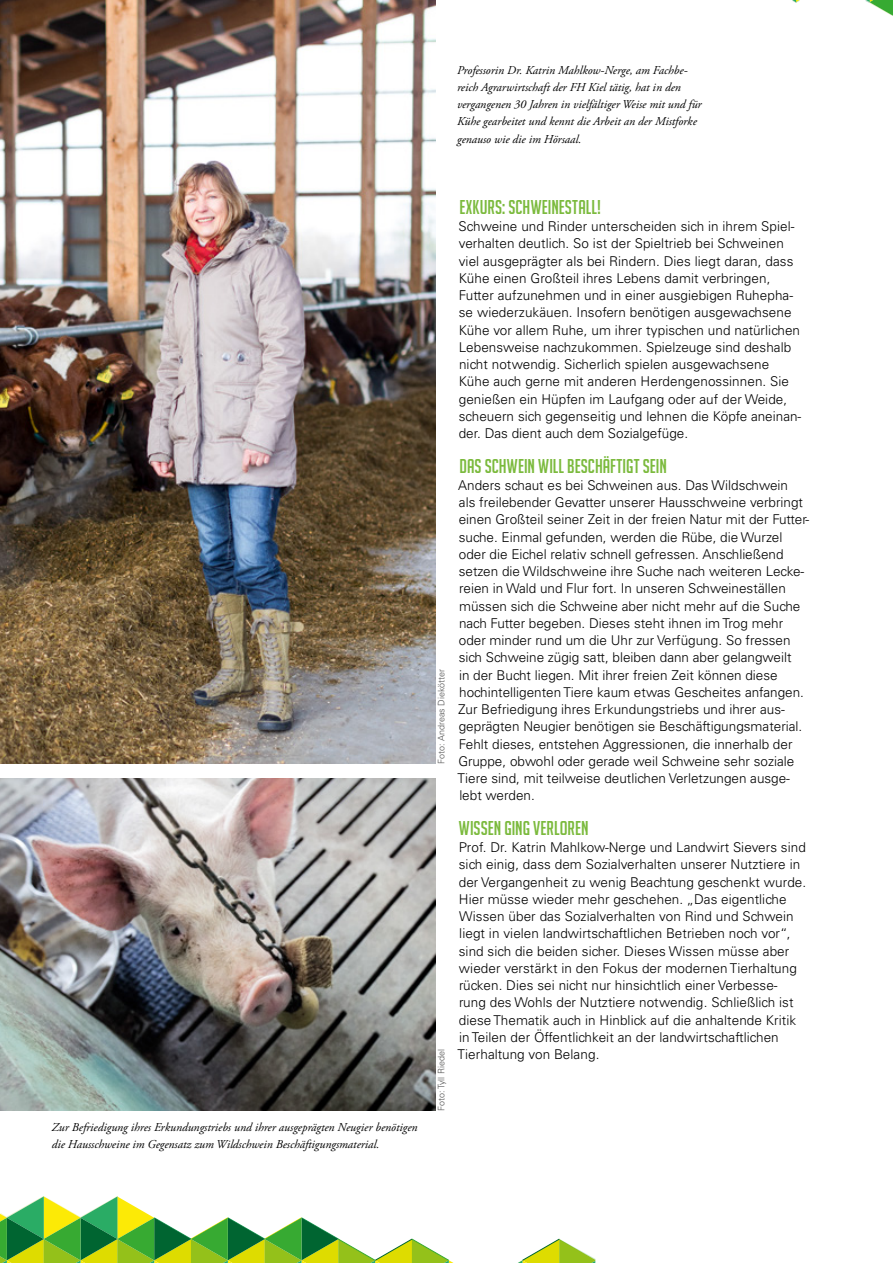
<style>
.page{position:relative;width:893px;height:1263px;background:#fff}
.page>*{position:absolute;margin:0;border:0;box-sizing:border-box;transform-origin:0 0}
.t1{font:19.5px "Big Noodle Titling";letter-spacing:.005em;color:#7bba3d}
.t2{font:300 13.5px/17.2px "Univers LT Std";color:#000}
.t3{font:italic 12px/17.2px "Adobe Garamond Pro";color:#000}
.t4{font:300 9px "Univers LT Std";color:#565655}
</style>
<div class="page">
<img style="left:0;top:0;width:435px;height:763px">
<img style="left:0;top:779px;width:435px;height:332px">
<svg style="left:792px;top:0;width:8px;height:2px"></svg>
<svg style="left:866px;top:0;width:27px;height:16px"></svg>
<svg style="left:0;top:1196px;width:453px;height:67px"></svg>
<svg style="left:518px;top:1239px;width:77px;height:24px"></svg>
<p class="t3" style="left:457px;top:62px;width:246px">Professorin Dr. Katrin Mahlkow-Nerge, am Fachbe&shy;reich Agrarwirtschaft der FH Kiel tätig, hat in den vergangenen 30 Jahren in vielfältiger Weise mit und für Kühe gearbeitet und kennt die Arbeit an der Mistforke genauso wie die im Hörsaal.</p>
<p class="t3" style="left:52px;top:1119px;width:367px">Zur Befriedigung ihres Erkundungstriebs und ihrer ausgeprägten Neugier benötigen die Hausschweine im Gegensatz zum Wildschwein Beschäftigungsmaterial.</p>
<p class="t4" style="left:436px;top:764px;width:96px;rotate:-90deg">Foto: Andreas Diekötter</p>
<p class="t4" style="left:436px;top:1111px;width:63px;rotate:-90deg">Foto: Tyll Riedel</p>
<h1 class="t1" style="left:460px;top:196px;width:143px">EXKURS: SCHWEINESTALL!</h1>
<p class="t2" style="left:459px;top:218px;width:344px">Schweine und Rinder unterscheiden sich in ihrem Spiel&shy;verhalten deutlich. So ist der Spieltrieb bei Schweinen viel ausgeprägter als bei Rindern. Dies liegt daran, dass Kühe einen Großteil ihres Lebens damit verbringen, Futter aufzunehmen und in einer ausgiebigen Ruhepha&shy;se wiederzukäuen. Insofern benötigen ausgewachsene Kühe vor allem Ruhe, um ihrer typischen und natürlichen Lebensweise nachzukommen. Spielzeuge sind deshalb nicht notwendig. Sicherlich spielen ausgewachsene Kühe auch gerne mit anderen Herdengenossinnen. Sie genießen ein Hüpfen im Laufgang oder auf der Weide, scheuern sich gegenseitig und lehnen die Köpfe aneinan&shy;der. Das dient auch dem Sozialgefüge.</p>
<h1 class="t1" style="left:460px;top:455px;width:209px">DAS SCHWEIN WILL BESCHÄFTIGT SEIN</h1>
<p class="t2" style="left:458px;top:476px;width:353px">Anders schaut es bei Schweinen aus. Das Wildschwein<br>als freilebender Gevatter unserer Hausschweine verbringt einen Großteil seiner Zeit in der freien Natur mit der Futter&shy;suche. Einmal gefunden, werden die Rübe, die Wurzel oder die Eichel relativ schnell gefressen. Anschließend setzen die Wildschweine ihre Suche nach weiteren Lecke&shy;reien in Wald und Flur fort. In unseren Schweineställen müssen sich die Schweine aber nicht mehr auf die Suche nach Futter begeben. Dieses steht ihnen im Trog mehr oder minder rund um die Uhr zur Verfügung. So fressen sich Schweine zügig satt, bleiben dann aber gelangweilt<br>in der Bucht liegen. Mit ihrer freien Zeit können diese hochintelligenten Tiere kaum etwas Gescheites anfangen.<br>Zur Befriedigung ihres Erkundungstriebs und ihrer aus&shy;geprägten Neugier benötigen sie Beschäftigungsmaterial.<br>Fehlt dieses, entstehen Aggressionen, die innerhalb der Gruppe, obwohl oder gerade weil Schweine sehr soziale Tiere sind, mit teilweise deutlichen Verletzungen ausge&shy;lebt werden.</p>
<h1 class="t1" style="left:459px;top:817px;width:131px">WISSEN GING VERLOREN</h1>
<p class="t2" style="left:458px;top:839px;width:350px">Prof. Dr. Katrin Mahlkow-Nerge und Landwirt Sievers sind sich einig, dass dem Sozialverhalten unserer Nutztiere in der Vergangenheit zu wenig Beachtung geschenkt wurde.<br>Hier müsse wieder mehr geschehen. „Das eigentliche Wissen über das Sozialverhalten von Rind und Schwein liegt in vielen landwirtschaftlichen Betrieben noch vor“, sind sich die beiden sicher. Dieses Wissen müsse aber wieder verstärkt in den Fokus der modernen Tierhaltung rücken. Dies sei nicht nur hinsichtlich einer Verbesse&shy;rung des Wohls der Nutztiere notwendig. Schließlich ist diese Thematik auch in Hinblick auf die anhaltende Kritik in Teilen der Öffentlichkeit an der landwirtschaftlichen Tierhaltung von Belang.</p>
</div>
